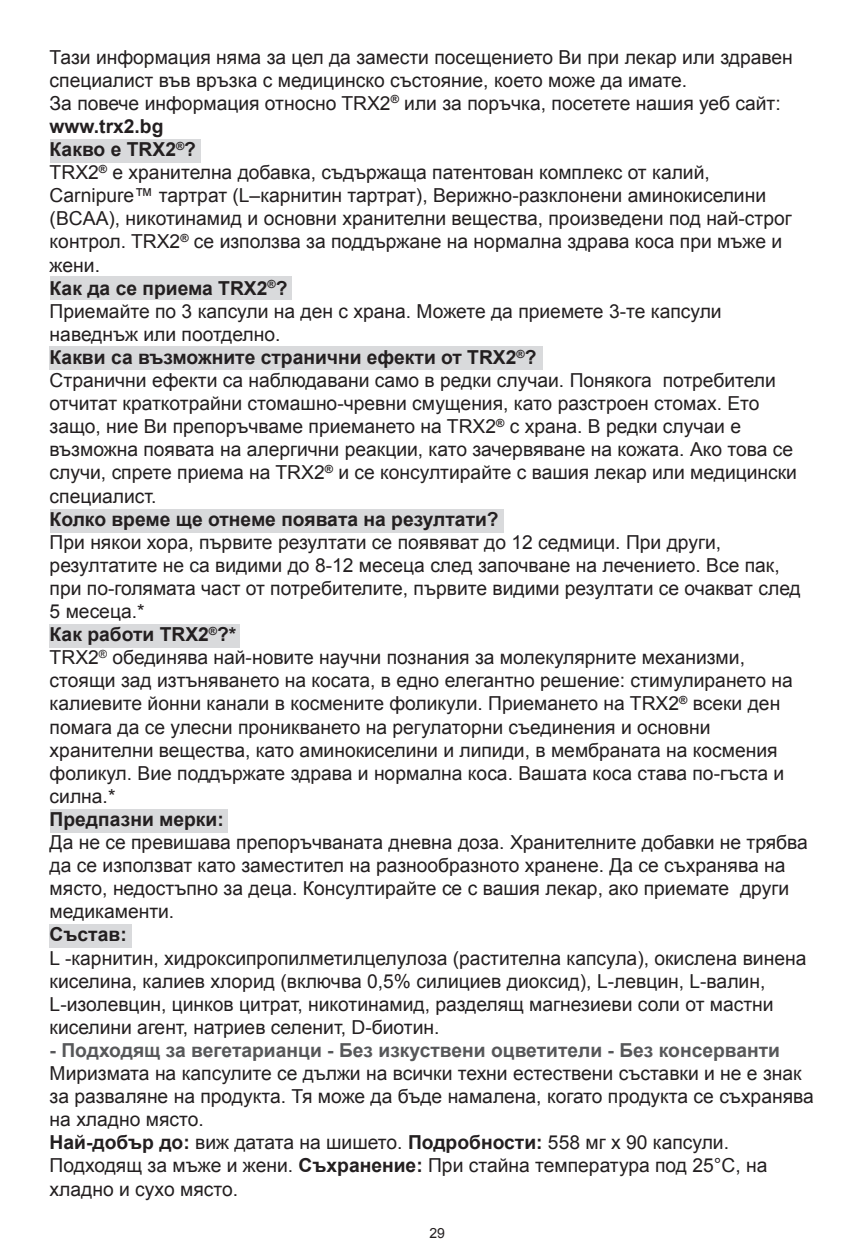
<style>
.page{position:relative;width:864px;height:1260px;background:#fff}
.page>*{position:absolute;margin:0;border:0;box-sizing:border-box;transform-origin:0 0}
.t1{font:19.25px/23.1px "Arial";color:#231f20}
.t2{font:700 19.25px "Arial";color:#57585a}
.t3{font:700 19.25px "Arial";color:#231f20}
.t4{font:14px "Arial";color:#231f20}
.s1{font-weight:700}
</style>
<div class="page">
<div style="left:50px;top:924px;width:82px;height:23px;background:#d9dadc"></div>
<div style="left:50px;top:809px;width:177px;height:23px;background:#d9dadc"></div>
<div style="left:50px;top:624px;width:190px;height:23px;background:#d9dadc"></div>
<div style="left:50px;top:509px;width:453px;height:23px;background:#d9dadc"></div>
<div style="left:50px;top:346px;width:492px;height:24px;background:#d9dadc"></div>
<div style="left:50px;top:277px;width:241px;height:23px;background:#d9dadc"></div>
<div style="left:50px;top:139px;width:150px;height:23px;background:#d9dadc"></div>
<p class="t1" style="left:50px;top:46px;width:748px">Тази информация няма за цел да замести посещението Ви при лекар или здравен специалист във връзка с медицинско състояние, което може да имате.<br>За повече информация относно TRX2<sup>®</sup> или за поръчка, посетете нашия уеб сайт: <span class="s1">www.trx2.bg<br>Какво е TRX2</span><sup>®</sup><span class="s1">?<br></span>TRX2<sup>®</sup> е хранителна добавка, съдържаща патентован комплекс от калий, Carnipure™ тартрат (L–карнитин тартрат), Верижно-разклонени аминокиселини (BCAA), никотинамид и основни хранителни вещества, произведени под най-строг контрол. TRX2<sup>®</sup> се използва за поддържане на нормална здрава коса при мъже и жени.<br><span class="s1">Как да се приема TRX2</span><sup>®</sup><span class="s1">?<br></span>Приемайте по 3 капсули на ден с храна. Можете да приемете 3-те капсули наведнъж или поотделно.<br><span class="s1">Какви са възможните странични ефекти от TRX2</span><sup>®</sup><span class="s1">?<br></span>Странични ефекти са наблюдавани само в редки случаи. Понякога потребители отчитат краткотрайни стомашно-чревни смущения, като разстроен стомах. Ето защо, ние Ви препоръчваме приемането на TRX2<sup>®</sup> с храна. В редки случаи е възможна появата на алергични реакции, като зачервяване на кожата. Ако това се случи, спрете приема на TRX2<sup>®</sup> и се консултирайте с вашия лекар или медицински специалист.</p>
<p class="t3" style="left:50px;top:506px;width:450px">Колко време ще отнеме появата на резултати?</p>
<p class="t1" style="left:50px;top:531px;width:752px">При някои хора, първите резултати се появяват до 12 седмици. При други, резултатите не са видими до 8-12 месеца след започване на лечението. Все пак, при по-голямата част от потребителите, първите видими резултати се очакват след 5 месеца.*<br><span class="s1">Как работи TRX2</span><sup>®</sup><span class="s1">?*<br></span>TRX2<sup>®</sup> обединява най-новите научни познания за молекулярните механизми, стоящи зад изтъняването на косата, в едно елегантно решение: стимулирането на калиевите йонни канали в космените фоликули. Приемането на TRX2<sup>®</sup> всеки ден помага да се улесни проникването на регулаторни съединения и основни хранителни вещества, като аминокиселини и липиди, в мембраната на космения фоликул. Вие поддържате здрава и нормална коса. Вашата коса става по-гъста и силна.*</p>
<p class="t3" style="left:50px;top:806px;width:176px">Предпазни мерки:</p>
<p class="t1" style="left:50px;top:831px;width:759px">Да не се превишава препоръчваната дневна доза. Хранителните добавки не трябва да се използват като заместител на разнообразното хранене. Да се съхранява на място, недостъпно за деца. Консултирайте се с вашия лекар, ако приемате други медикаменти.</p>
<p class="t3" style="left:50px;top:922px;width:79px">Състав:</p>
<p class="t1" style="left:50px;top:946px;width:758px">L -карнитин, хидроксипропилметилцелулоза (растителна капсула), окислена винена киселина, калиев хлорид (включва 0,5% силициев диоксид), L-левцин, L-валин, L-изолевцин, цинков цитрат, никотинамид, разделящ магнезиеви соли от мастни киселини агент, натриев селенит, D-биотин.</p>
<p class="t2" style="left:50px;top:1037px;width:731px">- Подходящ за вегетарианци - Без изкуствени оцветители - Без консерванти</p>
<p class="t1" style="left:50px;top:1062px;width:765px">Миризмата на капсулите се дължи на всички техни естествени съставки и не е знак за разваляне на продукта. Тя може да бъде намалена, когато продукта се съхранява на хладно място.<br><span class="s1">Най-добър до:</span> виж датата на шишето. <span class="s1">Подробности:</span> 558 мг х 90 капсули.<br>Подходящ за мъже и жени. <span class="s1">Съхранение:</span> При стайна температура под 25°C, на хладно и сухо място.</p>
<p class="t4" style="left:429px;top:1224px;width:17px">29</p>
</div>
